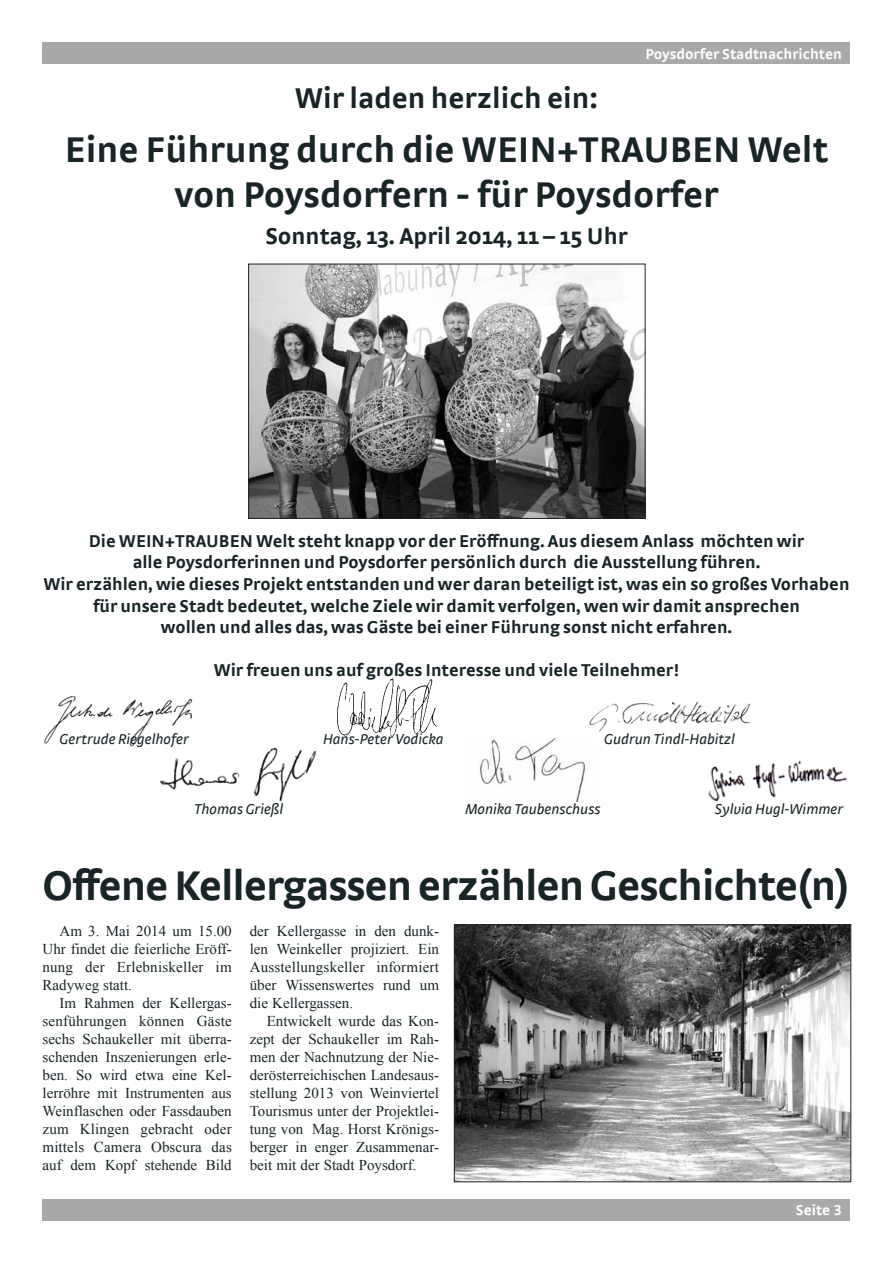
<style>
.page{position:relative;width:893px;height:1263px;background:#fff}
.page>*{position:absolute;margin:0;border:0;box-sizing:border-box;transform-origin:0 0}
.t1{font:43.5px "Strada";letter-spacing:-.025em;color:#182426}
.t2{font:37.5px/45px "Strada";color:#182426;text-align:center}
.t3{font:30px "Strada";color:#182426}
.t4{font:24px "Strada";color:#182426}
.t5{font:18px/21.6px "Strada";color:#182426;text-align:center}
.t6{font:15px/18px "Times New Roman";color:#182426;text-align:justify}
.t7{font:italic 15px "Strada TF";color:#182426}
.t8{font:700 15px "Strada TF";color:#fff}
</style>
<div class="page">
<div style="left:43px;top:43px;width:807px;height:21px;background:#aaa8a9"></div>
<div style="left:43px;top:1199px;width:807px;height:21px;background:#aaa8a9"></div>
<img style="left:250px;top:266px;width:393px;height:251px">
<div style="left:248px;top:264px;width:397px;height:255px;border:1px solid #182426"></div>
<img style="left:456px;top:926px;width:393px;height:254px">
<div style="left:454px;top:924px;width:397px;height:258px;border:1px solid #182426"></div>
<img style="left:44px;top:696px;width:149px;height:51px">
<img style="left:156px;top:746px;width:161px;height:56px">
<img style="left:337px;top:678px;width:100px;height:59px">
<img style="left:589px;top:701px;width:162px;height:31px">
<img style="left:708px;top:760px;width:139px;height:42px">
<img style="left:478px;top:738px;width:109px;height:64px">
<p class="t8" style="left:646px;top:45px;width:198px">Poysdorfer Stadtnachrichten</p>
<h3 class="t3" style="left:295px;top:80px;width:305px">Wir laden herzlich ein:</h3>
<h2 class="t2" style="left:65px;top:125px;width:765px">Eine Führung durch die WEIN+TRAUBEN Welt von Poysdorfern - für Poysdorfer</h2>
<h3 class="t4" style="left:265px;top:222px;width:364px">Sonntag, 13. April 2014, 11 – 15 Uhr</h3>
<p class="t5" style="left:43px;top:529px;width:808px">Die WEIN+TRAUBEN Welt steht knapp vor der Eröffnung. Aus diesem Anlass möchten wir<br>alle Poysdorferinnen und Poysdorfer persönlich durch die Ausstellung führen.<br>Wir erzählen, wie dieses Projekt entstanden und wer daran beteiligt ist, was ein so großes Vorhaben für unsere Stadt bedeutet, welche Ziele wir damit verfolgen, wen wir damit ansprechen<br>wollen und alles das, was Gäste bei einer Führung sonst nicht erfahren.</p>
<p class="t5" style="left:214px;top:659px;width:467px">Wir freuen uns auf großes Interesse und viele Teilnehmer!</p>
<p class="t7" style="left:60px;top:731px;width:131px">Gertrude Riegelhofer</p>
<p class="t7" style="left:323px;top:731px;width:122px">Hans-Peter Vodicka</p>
<p class="t7" style="left:604px;top:731px;width:132px">Gudrun Tindl-Habitzl</p>
<p class="t7" style="left:194px;top:801px;width:91px">Thomas Grießl</p>
<p class="t7" style="left:465px;top:801px;width:137px">Monika Taubenschuss</p>
<p class="t7" style="left:715px;top:801px;width:130px">Sylvia Hugl-Wimmer</p>
<h1 class="t1" style="left:43px;top:859px;width:809px">Offene Kellergassen erzählen Geschichte(n)</h1>
<p class="t6" style="left:43px;top:922px;width:191px;text-indent:17px">Am 3. Mai 2014 um 15.00<br>Uhr findet die feierliche Eröff&shy;nung der Erlebniskeller im Radyweg statt.</p>
<p class="t6" style="left:43px;top:994px;width:191px;text-indent:17px">Im Rahmen der Kellergas&shy;senführungen können Gäste sechs Schaukeller mit überra&shy;schenden Inszenierungen erle&shy;ben. So wird etwa eine Kel&shy;lerröhre mit Instrumenten aus Weinflaschen oder Fassdauben zum Klingen gebracht oder mittels Camera Obscura das auf dem Kopf stehende Bild</p>
<p class="t6" style="left:250px;top:922px;width:191px">der Kellergasse in den dunk&shy;len Weinkeller projiziert. Ein Ausstellungskeller informiert über Wissenswertes rund um die Kellergassen.</p>
<p class="t6" style="left:250px;top:1012px;width:191px;text-indent:17px">Entwickelt wurde das Kon&shy;zept der Schaukeller im Rah&shy;men der Nachnutzung der Nie&shy;derösterreichischen Landesaus&shy;stellung 2013 von Weinviertel Tourismus unter der Projektlei&shy;tung von Mag. Horst Krönigs&shy;berger in enger Zusammenar&shy;beit mit der Stadt Poysdorf.</p>
<p class="t8" style="left:796px;top:1201px;width:48px">Seite 3</p>
</div>
